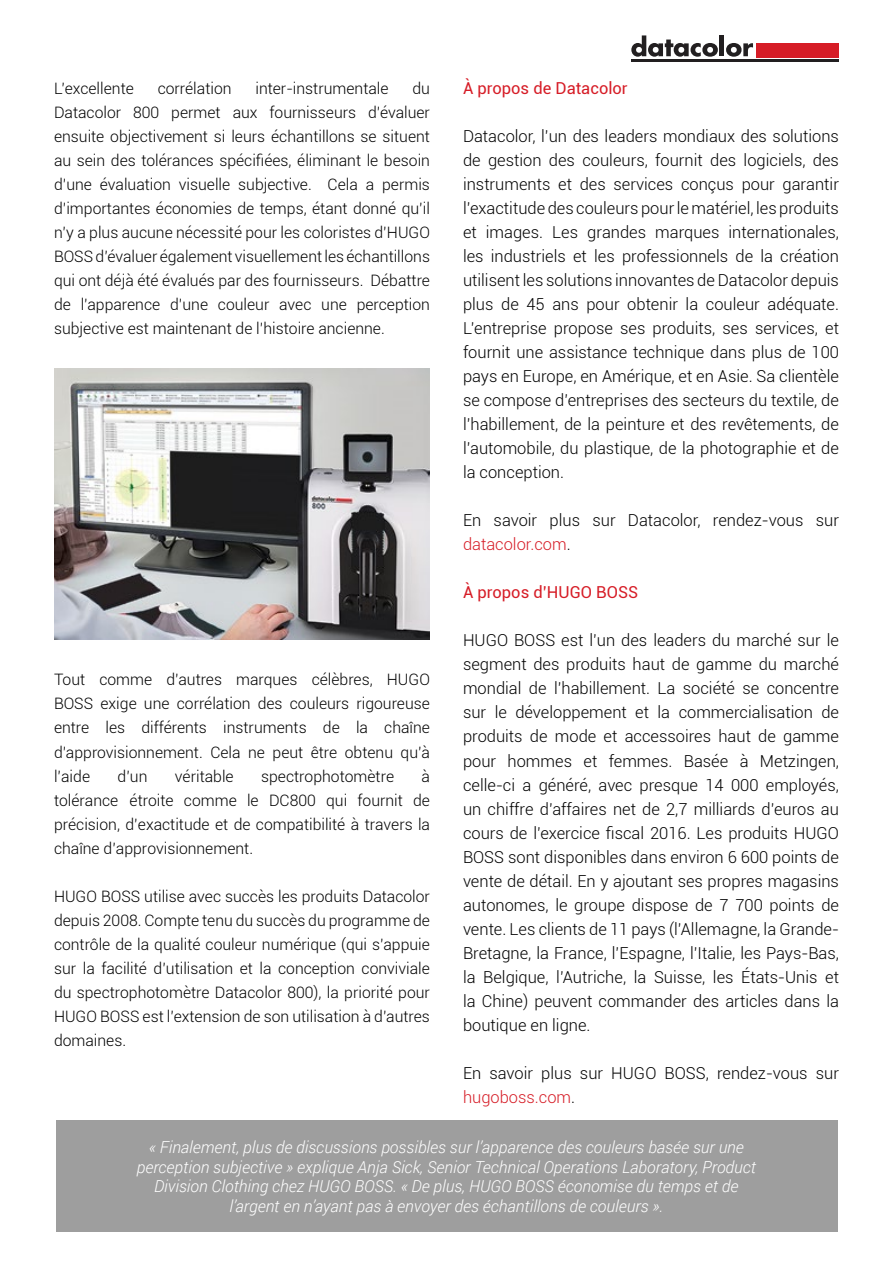
<style>
.page{position:relative;width:893px;height:1263px;background:#fff}
.page>*{position:absolute;margin:0;border:0;box-sizing:border-box;transform-origin:0 0}
.t1{font:300 16.5px/24px "Roboto";color:#000;text-align:justify}
.t2{font:italic 300 16.5px/19.8px "Roboto";color:#fff;text-align:center}
.t3{font:16.5px "Roboto";color:#d61c26}
.t4{font:300 15.75px/24px "Roboto";color:#000;text-align:justify}
.s1{color:#d61c26}
</style>
<div class="page">
<img style="left:54px;top:368px;width:376px;height:272px">
<div style="left:56px;top:1121px;width:781px;height:111px;background:#9e9e9e"></div>
<svg style="left:631px;top:35px;width:87px;height:22px"></svg>
<hr style="left:720px;top:35px;width:4px;height:21px;background:#221f20">
<svg style="left:726px;top:43px;width:27px;height:14px"></svg>
<div style="left:756px;top:43px;width:83px;height:14px;background:#d61c26"></div>
<hr style="left:631px;top:60px;width:208px;height:2px;background:#221f20">
<p class="t4" style="left:54px;top:76px;width:377px;text-indent:358px">du Datacolor 800 permet aux fournisseurs d’évaluer ensuite objectivement si leurs échantillons se situent au sein des tolérances spécifiées, éliminant le besoin d’une évaluation visuelle subjective. Cela a permis d’importantes économies de temps, étant donné qu’il n’y a plus aucune nécessité pour les coloristes d’HUGO BOSS d’évaluer également visuellement les échantillons qui ont déjà été évalués par des fournisseurs. Débattre de l’apparence d’une couleur avec une perception subjective est maintenant de l’histoire ancienne.</p>
<p class="t3" style="left:463px;top:77px;width:166px">À propos de Datacolor</p>
<p class="t4" style="left:54px;top:76px;width:81px">L’excellente</p>
<p class="t4" style="left:158px;top:76px;width:75px">corrélation</p>
<p class="t4" style="left:255px;top:76px;width:135px">inter-instrumentale</p>
<p class="t1" style="left:463px;top:124px;width:378px">Datacolor, l’un des leaders mondiaux des solutions de gestion des couleurs, fournit des logiciels, des instruments et des services conçus pour garantir l’exactitude des couleurs pour le matériel, les produits et images. Les grandes marques internationales, les industriels et les professionnels de la création utilisent les solutions innovantes de Datacolor depuis plus de 45 ans pour obtenir la couleur adéquate.<br>L’entreprise propose ses produits, ses services, et fournit une assistance technique dans plus de 100 pays en Europe, en Amérique, et en Asie. Sa clientèle se compose d’entreprises des secteurs du textile, de l’habillement, de la peinture et des revêtements, de l’automobile, du plastique, de la photographie et de la conception.</p>
<p class="t1" style="left:463px;top:508px;width:377px">En savoir plus sur Datacolor, rendez-vous sur <span class="s1">datacolor.com</span>.</p>
<p class="t3" style="left:463px;top:581px;width:177px">À propos d’HUGO BOSS</p>
<p class="t1" style="left:463px;top:628px;width:377px">HUGO BOSS est l’un des leaders du marché sur le segment des produits haut de gamme du marché mondial de l’habillement. La société se concentre sur le développement et la commercialisation de produits de mode et accessoires haut de gamme pour hommes et femmes. Basée à Metzingen, celle-ci a généré, avec presque 14 000 employés, un chiffre d’affaires net de 2,7 milliards d’euros au cours de l’exercice fiscal 2016. Les produits HUGO BOSS sont disponibles dans environ 6 600 points de vente de détail. En y ajoutant ses propres magasins autonomes, le groupe dispose de 7 700 points de vente. Les clients de 11 pays (l’Allemagne, la Grande-Bretagne, la France, l’Espagne, l’Italie, les Pays-Bas, la Belgique, l’Autriche, la Suisse, les États-Unis et la Chine) peuvent commander des articles dans la boutique en ligne.</p>
<p class="t1" style="left:463px;top:1060px;width:377px">En savoir plus sur HUGO BOSS, rendez-vous sur <span class="s1">hugoboss.com</span>.</p>
<p class="t4" style="left:54px;top:667px;width:377px">Tout comme d’autres marques célèbres, HUGO BOSS exige une corrélation des couleurs rigoureuse entre les différents instruments de la chaîne d’approvisionnement. Cela ne peut être obtenu qu’à l’aide</p>
<p class="t4" style="left:118px;top:763px;width:31px">d’un</p>
<p class="t4" style="left:175px;top:763px;width:60px">véritable</p>
<p class="t4" style="left:261px;top:763px;width:135px">spectrophotomètre</p>
<p class="t4" style="left:54px;top:763px;width:378px;text-indent:368px">à tolérance étroite comme le DC800 qui fournit de précision, d’exactitude et de compatibilité à travers la chaîne d’approvisionnement.</p>
<p class="t4" style="left:54px;top:883px;width:377px">HUGO BOSS utilise avec succès les produits Datacolor depuis 2008. Compte tenu du succès du programme de contrôle de la qualité couleur numérique (qui s’appuie sur la facilité d’utilisation et la conception conviviale du spectrophotomètre Datacolor 800), la priorité pour HUGO BOSS est l’extension de son utilisation à d’autres domaines.</p>
<p class="t2" style="left:137px;top:1136px;width:621px">« Finalement, plus de discussions possibles sur l’apparence des couleurs basée sur une perception subjective » explique Anja Sick, Senior Technical Operations Laboratory, Product Division Clothing chez HUGO BOSS. « De plus, HUGO BOSS économise du temps et de l’argent en n’ayant pas à envoyer des échantillons de couleurs ».</p>
</div>
